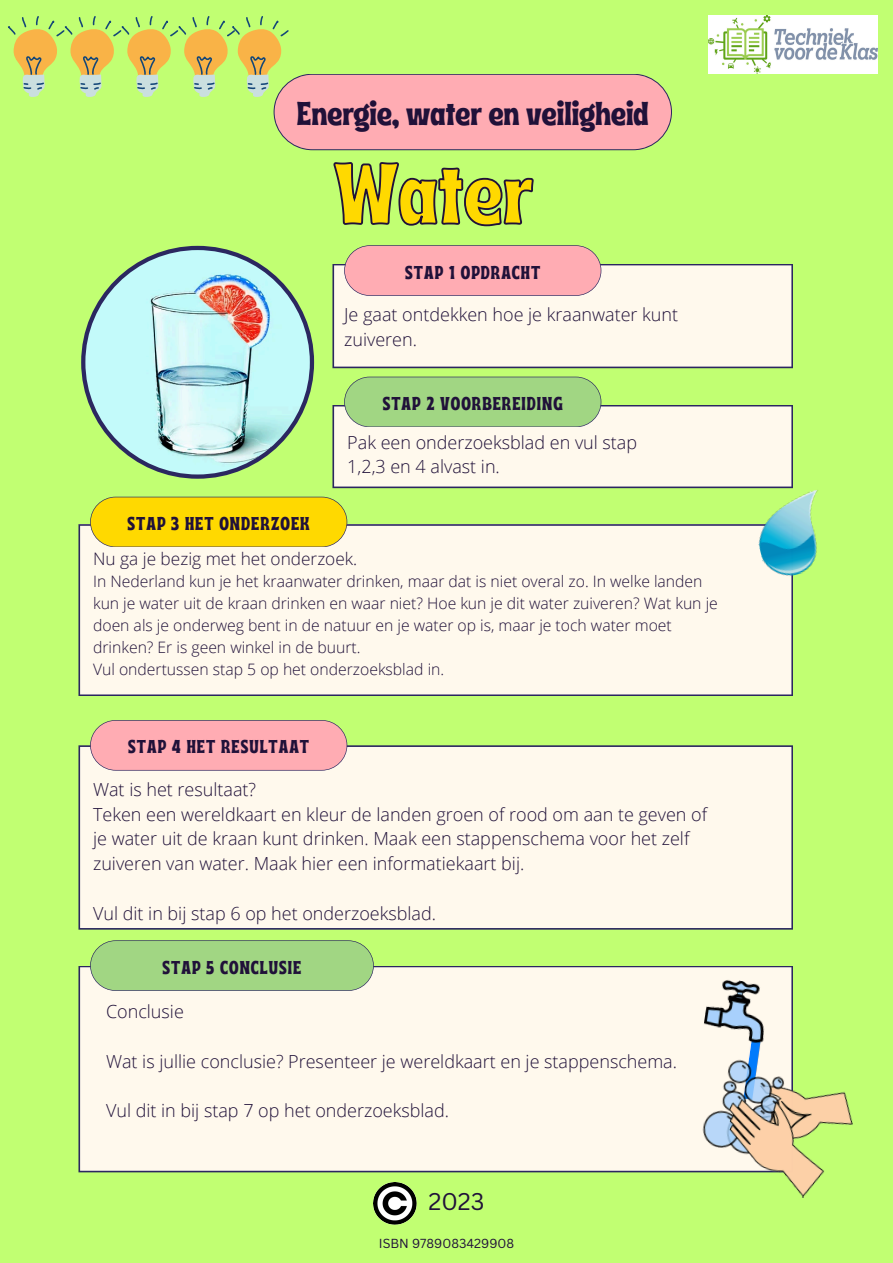
<style>
.page{position:relative;width:893px;height:1263px;background:#c1ff72}
.page>*{position:absolute;margin:0;border:0;box-sizing:border-box;transform-origin:0 0}
.t1{font:86.1px "Ayr Tropika Island Int";color:#ffd900}
.t2{font:33.08px "Ayr Tropika Island Int";color:#201139}
.t3{font:23.55px "Canva Sans";color:#201139}
.t4{font:18.6px "Ayr Tropika Island Int";letter-spacing:.055em;color:#201139}
.t5{font:300 18px/24.8px "Open Sans";color:#201139}
.t6{font:300 17.25px "Open Sans";color:#201139}
.t7{font:300 15.75px/21.9px "Open Sans";color:#201139}
.t8{font:12.75px "Canva Sans";color:#201139}
</style>
<div class="page">
<div style="left:332px;top:264px;width:461px;height:104px;background:#fff9ed"></div>
<div style="left:78px;top:966px;width:715px;height:206px;background:#fff9ed"></div>
<div style="left:78px;top:745px;width:715px;height:185px;background:#fff9ed"></div>
<div style="left:78px;top:524px;width:715px;height:172px;background:#fff9ed"></div>
<svg style="left:90px;top:497px;width:257px;height:50px;background:#f9d609"></svg>
<svg style="left:344px;top:245px;width:257px;height:51px;background:#f7acb0"></svg>
<svg style="left:332px;top:377px;width:461px;height:111px;background:#dbebc1"></svg>
<svg style="left:90px;top:720px;width:257px;height:50px;background:#f9adb1"></svg>
<svg style="left:90px;top:940px;width:284px;height:51px;background:#a0d283"></svg>
<img style="left:81px;top:246px;width:233px;height:233px">
<svg style="left:333px;top:162px;width:201px;height:65px"></svg>
<img style="left:709px;top:16px;width:168px;height:58px">
<img style="left:374px;top:1182px;width:42px;height:43px">
<img style="left:681px;top:976px;width:172px;height:222px">
<img style="left:749px;top:490px;width:69px;height:91px">
<svg style="left:8px;top:16px;width:664px;height:134px"></svg>
<h4 class="t2" style="left:297px;top:82px;width:353px">Energie, water en veiligheid</h4>
<h1 class="t1" style="left:334px;top:112px;width:201px">Water</h1>
<p class="t4" style="left:405px;top:254px;width:137px">STAP 1 OPDRACHT</p>
<h5 class="t5" style="left:344px;top:302px;width:335px">Je gaat ontdekken hoe je kraanwater kunt zuiveren.</h5>
<p class="t4" style="left:383px;top:386px;width:182px">STAP 2 VOORBEREIDING</p>
<p class="t4" style="left:128px;top:506px;width:184px">STAP 3 HET ONDERZOEK</p>
<p class="t5" style="left:347px;top:429px;width:291px">Pak een onderzoeksblad en vul stap<br>1,2,3 en 4 alvast in.</p>
<h5 class="t6" style="left:93px;top:547px;width:266px">Nu ga je bezig met het onderzoek.</h5>
<h5 class="t7" style="left:93px;top:570px;width:626px">In Nederland kun je het kraanwater drinken, maar dat is niet overal zo. In welke landen kun je water uit de kraan drinken en waar niet? Hoe kun je dit water zuiveren? Wat kun je doen als je onderweg bent in de natuur en je water op is, maar je toch water moet drinken? Er is geen winkel in de buurt.<br>Vul ondertussen stap 5 op het onderzoeksblad in.</h5>
<p class="t4" style="left:128px;top:729px;width:182px">STAP 4 HET RESULTAAT</p>
<h5 class="t5" style="left:93px;top:776px;width:615px">Wat is het resultaat?<br>Teken een wereldkaart en kleur de landen groen of rood om aan te geven of je water uit de kraan kunt drinken. Maak een stappenschema voor het zelf zuiveren van water. Maak hier een informatiekaart bij.</h5>
<h4 class="t5" style="left:93px;top:900px;width:344px">Vul dit in bij stap 6 op het onderzoeksblad.</h4>
<p class="t4" style="left:163px;top:949px;width:140px">STAP 5 CONCLUSIE</p>
<h6 class="t5" style="left:106px;top:999px;width:79px">Conclusie</h6>
<h4 class="t5" style="left:106px;top:1048px;width:572px">Wat is jullie conclusie? Presenteer je wereldkaart en je stappenschema.</h4>
<h5 class="t5" style="left:106px;top:1098px;width:344px">Vul dit in bij stap 7 op het onderzoeksblad.</h5>
<h4 class="t3" style="left:428px;top:1185px;width:57px">2023</h4>
<h5 class="t8" style="left:379px;top:1234px;width:137px">ISBN 9789083429908</h5>
</div>
